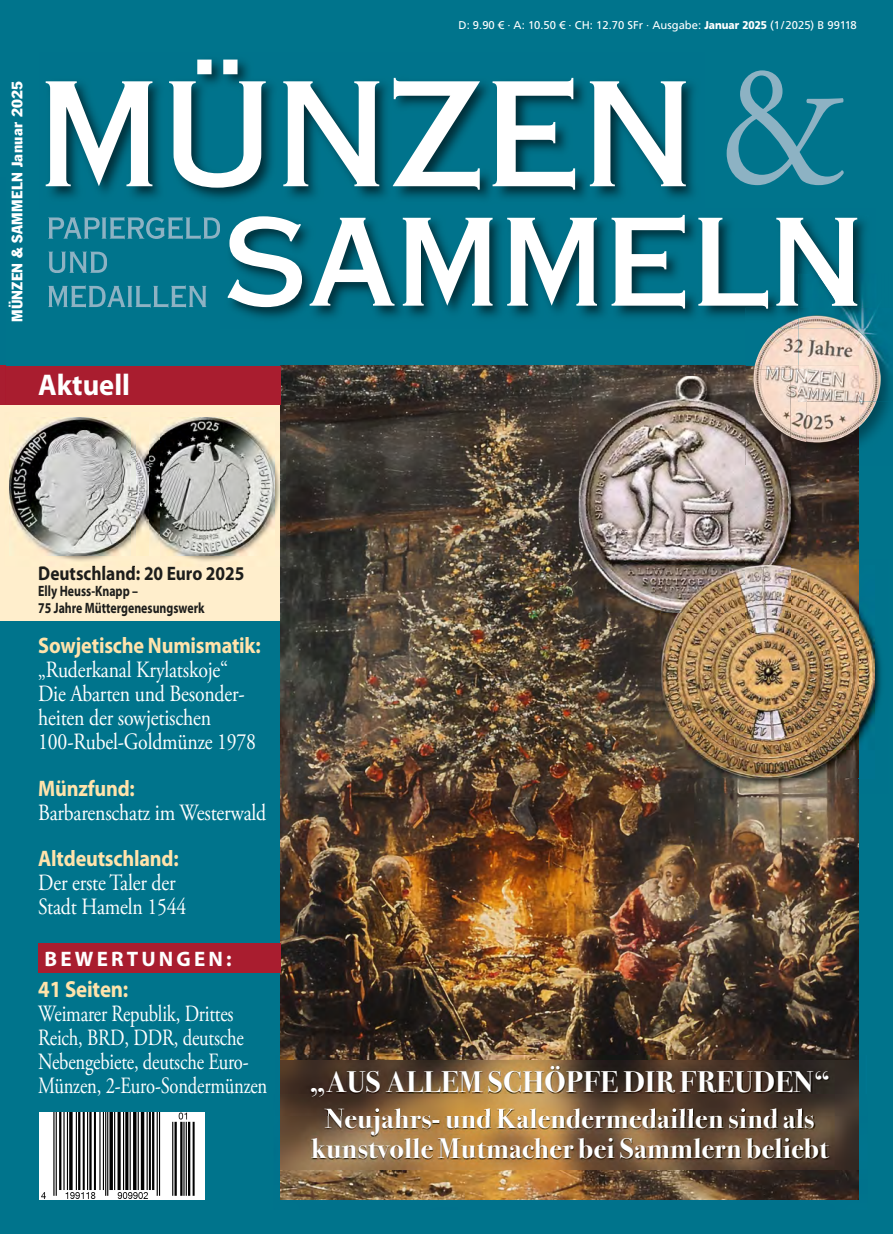
<style>
.page{position:relative;width:893px;height:1234px;background:#fff}
.page>*{position:absolute;margin:0;border:0;box-sizing:border-box;transform-origin:0 0}
.t1{font:700 30px "Bodoni Svty Two ITCTT";letter-spacing:.01em;color:#fff}
.t2{font:700 30px "Myriad Pro";color:#fff;scale:.95 1}
.t3{font:700 28.5px/30px "Bodoni Svty Two ITCTT";letter-spacing:.01em;color:#fff;text-align:center}
.t4{font:23.25px/24px "Adobe Garamond Pro";letter-spacing:-.01em;color:#fff;scale:.85 1}
.t5{font:23.25px/24px "Adobe Garamond Pro";letter-spacing:-.01em;color:#fff;scale:.8 1}
.t6{font:700 23.25px "Myriad Pro";letter-spacing:-.01em;color:#ffe3ab;scale:.9 1}
.t7{font:700 22.5px "Myriad Pro";letter-spacing:-.01em;color:#ffe3ab;scale:.9 1}
.t8{font:700 21px "Myriad Pro";letter-spacing:.15em;color:#fff}
.t9{font:700 19.5px "Myriad Pro";color:#1d1d1b;scale:.89 1}
.t10{font:700 15px/16.5px "Myriad Pro";color:#1d1d1b;scale:.79 1}
.t11{font:condensed 15px "Franklin Gothic Std";letter-spacing:.02em;color:#fff;scale:1.1 1}
.t12{font:11.25px "Frutiger LT Std";color:#fff}
.s1{font-weight:900}
</style>
<div class="page">
<div style="left:0;top:0;width:893px;height:1233px;background:#00748c"></div>
<div style="left:0;top:395px;width:281px;height:226px;background:#fec"></div>
<img style="left:281px;top:366px;width:578px;height:689px">
<img style="left:42px;top:1112px;width:163px;height:87px">
<svg style="left:727px;top:70px;width:117px;height:115px"></svg>
<img style="left:234px;top:214px;width:631px;height:104px">
<svg style="left:227px;top:215px;width:630px;height:93px"></svg>
<svg style="left:48px;top:217px;width:172px;height:22px"></svg>
<svg style="left:48px;top:251px;width:59px;height:22px"></svg>
<svg style="left:48px;top:285px;width:158px;height:23px"></svg>
<img style="left:45px;top:59px;width:649px;height:140px">
<svg style="left:46px;top:60px;width:640px;height:130px"></svg>
<div style="left:0;top:366px;width:281px;height:38px;background:#a91d2f"></div>
<img style="left:176px;top:412px;width:110px;height:154px">
<img style="left:131px;top:417px;width:144px;height:138px">
<div style="left:38px;top:943px;width:243px;height:29px;background:#a91d2f"></div>
<img style="left:806px;top:443px;width:53px;height:22px">
<img style="left:746px;top:308px;width:109px;height:10px">
<img style="left:859px;top:401px;width:18px;height:26px">
<img style="left:754px;top:328px;width:45px;height:41px">
<img style="left:806px;top:401px;width:53px;height:42px">
<img style="left:779px;top:318px;width:20px;height:10px">
<img style="left:799px;top:274px;width:66px;height:34px">
<img style="left:818px;top:274px;width:39px;height:31px">
<img style="left:855px;top:308px;width:37px;height:93px">
<img style="left:799px;top:328px;width:82px;height:73px">
<img style="left:799px;top:366px;width:60px;height:35px">
<img style="left:799px;top:315px;width:56px;height:13px">
<img style="left:9px;top:417px;width:122px;height:144px">
<img style="left:572px;top:369px;width:174px;height:258px">
<img style="left:791px;top:442px;width:15px;height:117px">
<svg style="left:746px;top:366px;width:8px;height:10px"></svg>
<img style="left:753px;top:369px;width:53px;height:73px">
<img style="left:799px;top:369px;width:7px;height:32px">
<img style="left:579px;top:376px;width:167px;height:236px">
<img style="left:746px;top:376px;width:45px;height:183px">
<img style="left:753px;top:376px;width:38px;height:61px">
<img style="left:874px;top:636px;width:7px;height:83px">
<img style="left:655px;top:559px;width:204px;height:6px">
<img style="left:655px;top:627px;width:204px;height:166px">
<img style="left:655px;top:565px;width:6px;height:62px">
<img style="left:661px;top:565px;width:213px;height:213px">
<img style="left:281px;top:1055px;width:578px;height:5px">
<img style="left:280px;top:1115px;width:579px;height:85px">
<img style="left:281px;top:1199px;width:578px;height:1px">
<img style="left:281px;top:1060px;width:578px;height:109px">
<img style="left:280px;top:1055px;width:1px;height:60px">
<img style="left:324px;top:1108px;width:70px;height:7px">
<p class="t11" style="left:8px;top:322px;width:221px;rotate:-90deg">MÜNZEN &amp; SAMMELN Januar 2025</p>
<p class="t2" style="left:38px;top:373px;width:98px">Aktuell</p>
<p class="t12" style="left:459px;top:18px;width:400px">D: 9.90 € · A: 10.50 € · CH: 12.70 SFr · Ausgabe: <span class="s1">Januar 2025</span> (1 / 2025) B 99118</p>
<p class="t9" style="left:38px;top:565px;width:233px">Deutschland: 20 Euro 2025</p>
<p class="t10" style="left:38px;top:584px;width:212px">Elly Heuss-Knapp –<br>75 Jahre Müttergenesungswerk</p>
<p class="t7" style="left:38px;top:637px;width:249px">Sowjetische Numismatik:</p>
<p class="t4" style="left:38px;top:659px;width:258px">„Ruderkanal Krylatskoje“<br>Die Abarten und Besonder - heiten der sowjetischen<br>100-Rubel-Goldmünze 1978</p>
<p class="t7" style="left:38px;top:779px;width:109px">Münzfund:</p>
<p class="t4" style="left:38px;top:802px;width:270px">Barbarenschatz im Westerwald</p>
<p class="t7" style="left:38px;top:849px;width:158px">Altdeutschland:</p>
<p class="t4" style="left:38px;top:872px;width:176px">Der erste Taler der<br>Stadt Hameln 1544</p>
<p class="t8" style="left:45px;top:950px;width:188px">BEWERTUNGEN:</p>
<p class="t6" style="left:38px;top:980px;width:102px">41 Seiten:</p>
<p class="t5" style="left:38px;top:1003px;width:288px">Weimarer Republik, Drittes<br>Reich, BRD, DDR, deutsche<br>Nebengebiete, deutsche Euro-<br>Münzen, 2-Euro-Sondermünzen</p>
<p class="t1" style="left:309px;top:1063px;width:523px">„AUS ALLEM SCHÖPFE DIR FREUDEN“</p>
<p class="t3" style="left:311px;top:1103px;width:519px">Neujahrs- und Kalendermedaillen sind als kunstvolle Mutmacher bei Sammlern beliebt</p>
</div>
